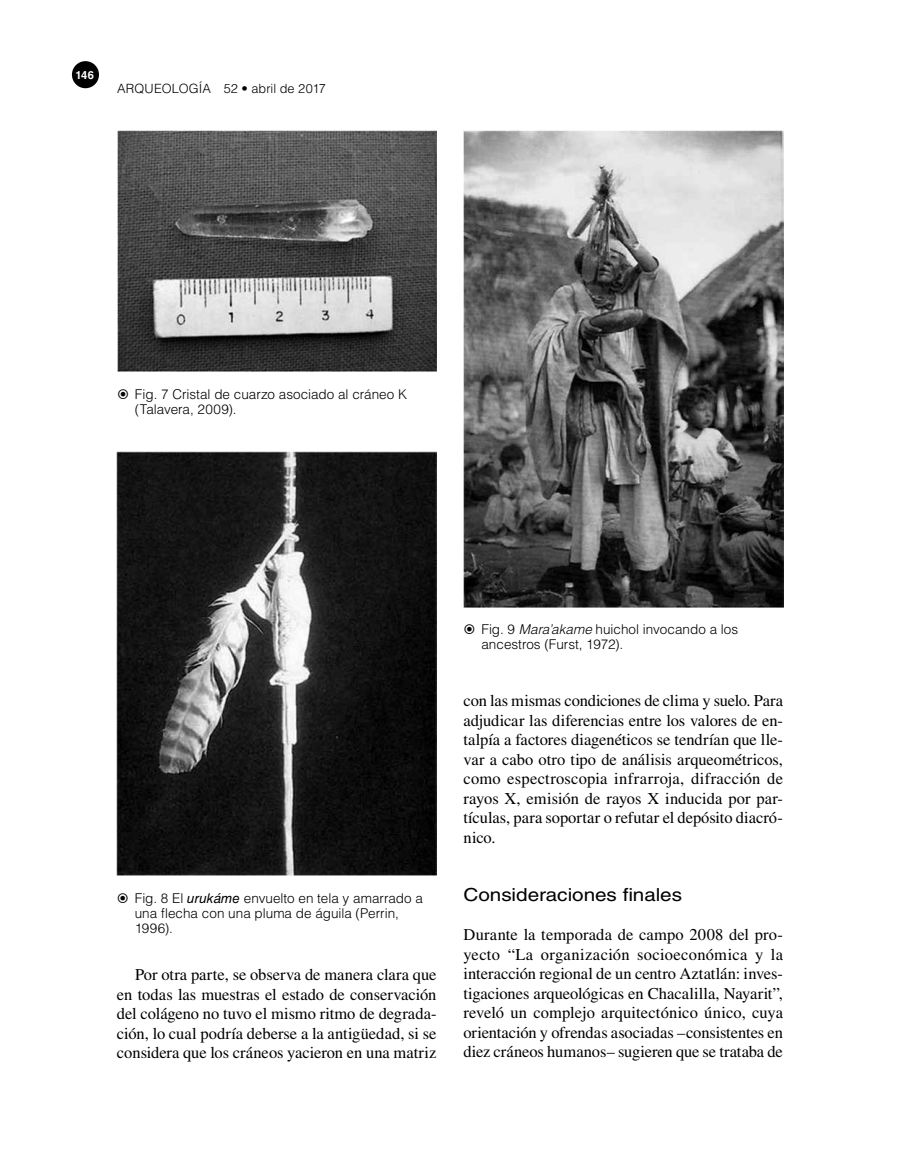
<style>
.page{position:relative;width:900px;height:1170px;background:#fff}
.page>*{position:absolute;margin:0;border:0;box-sizing:border-box;transform-origin:0 0}
.t1{font:18px "Helvetica LT Std";letter-spacing:-.005em;color:#000;scale:1.15 1}
.t2{font:16.5px/19.5px "Times LT Std";letter-spacing:-.005em;color:#000;text-align:justify}
.t3{font:300 13.5px/15px "Helvetica LT Std";color:#000}
.t4{font:300 12.75px "Helvetica LT Std";letter-spacing:.005em;color:#000}
.t5{font:700 11.1px "Helvetica LT Std";color:#fff}
.s1{font-weight:400;font-style:italic}
.s2{font-style:italic}
</style>
<div class="page">
<div style="left:72px;top:61px;width:27px;height:27px;background:#000;border-radius:50%"></div>
<img style="left:117px;top:130px;width:319px;height:241px">
<img style="left:117px;top:452px;width:319px;height:424px">
<img style="left:464px;top:130px;width:319px;height:478px">
<p class="t5" style="left:75px;top:68px;width:20px">146</p>
<p class="t4" style="left:117px;top:81px;width:211px">ARQUEOLOGÍA 52 • abril de 2017</p>
<p class="t3" style="left:135px;top:387px;width:274px">Fig. 7 Cristal de cuarzo asociado al cráneo K (Talavera, 2009).</p>
<p class="t3" style="left:135px;top:891px;width:290px">Fig. 8 El <span class="s1">urukáme</span> envuelto en tela y amarrado a una flecha con una pluma de águila (Perrin,<br>1996).</p>
<p class="t2" style="left:117px;top:965px;width:321px;text-indent:18px">Por otra parte, se observa de manera clara que en todas las muestras el estado de conservación del colágeno no tuvo el mismo ritmo de degrada&shy;ción, lo cual podría deberse a la antigüedad, si se considera que los cráneos yacieron en una matriz</p>
<p class="t3" style="left:481px;top:622px;width:258px">Fig. 9 <span class="s2">Mara’akame</span> huichol invocando a los ancestros (Furst, 1972).</p>
<p class="t2" style="left:463px;top:691px;width:321px">con las mismas condiciones de clima y suelo. Para adjudicar las diferencias entre los valores de en&shy;talpía a factores diagenéticos se tendrían que lle&shy;var a cabo otro tipo de análisis arqueométricos, como espectroscopia infrarroja, difracción de rayos X, emisión de rayos X inducida por par&shy;tículas, para soportar o refutar el depósito diacró&shy;nico.</p>
<p class="t1" style="left:464px;top:884px;width:192px">Consideraciones finales</p>
<p class="t2" style="left:463px;top:925px;width:321px">Durante la temporada de campo 2008 del pro&shy;yecto “La organización socioeconómica y la interacción regional de un centro Aztatlán: inves&shy;tigaciones arqueológicas en Chacalilla, Nayarit”, reveló un complejo arquitectónico único, cuya orientación y ofrendas asociadas –consistentes en diez cráneos humanos– sugieren que se trataba de</p>
</div>
